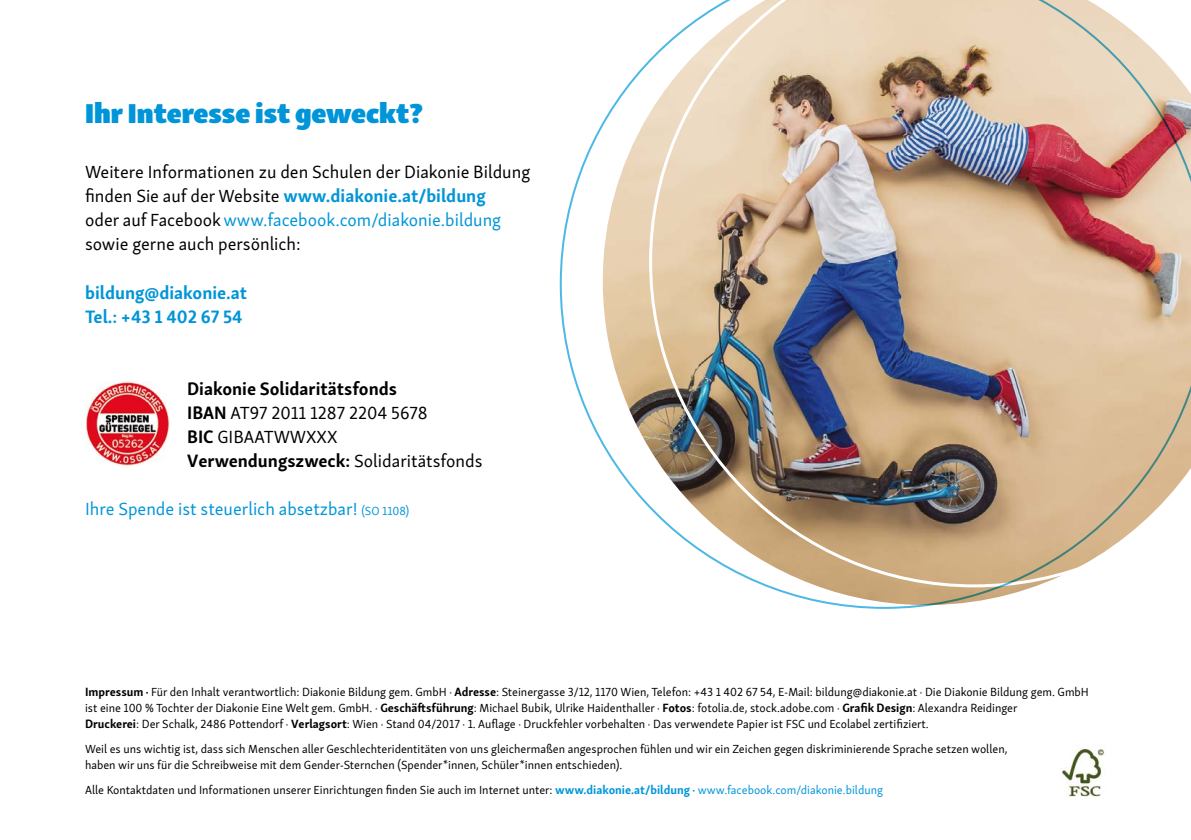
<style>
.page{position:relative;width:1191px;height:840px;background:#fff}
.page>*{position:absolute;margin:0;border:0;box-sizing:border-box;transform-origin:0 0}
.t1{font:28px "Skolar Sans Latn Bl";color:#0095d8}
.t2{font:18px/24px "Skolar Sans Latn";color:#000}
.t3{font:700 18px/24px "Skolar Sans Latn";color:#000}
.t4{font:18px "Skolar Sans Latn";color:#0095d8}
.t5{font:700 18px/24px "Skolar Sans Latn";color:#0095d8}
.t6{font:12px/16px "Skolar Sans Latn";color:#000}
.s1{font-weight:700;color:#0095d8}
.s2{color:#0095d8}
.s3{font-weight:400}
.s4{font-size:12px}
.s5{font-weight:700}
</style>
<div class="page">
<img style="left:560px;top:0;width:631px;height:608px">
<img style="left:85px;top:381px;width:84px;height:84px">
<img style="left:1060px;top:744px;width:46px;height:53px">
<h1 class="t1" style="left:85px;top:88px;width:339px">Ihr Interesse ist geweckt?</h1>
<h2 class="t2" style="left:85px;top:159px;width:447px">Weitere Informationen zu den Schulen der Diakonie Bildung finden Sie auf der Website <span class="s1">www.diakonie.at/bildung<br></span>oder auf Facebook<span class="s2">www.facebook.com/diakonie.bildung </span>sowie gerne auch persönlich:</h2>
<h2 class="t5" style="left:85px;top:278px;width:164px">bildung@diakonie.at<br>Tel.: +43 1 402 67 54</h2>
<h2 class="t3" style="left:187px;top:374px;width:297px">Diakonie Solidaritätsfonds<br>IBAN <span class="s3">AT97 2011 1287 2204 5678<br></span>BIC <span class="s3">GIBAATWWXXX<br></span>Verwendungszweck: <span class="s3">Solidaritätsfonds</span></h2>
<h2 class="t4" style="left:85px;top:494px;width:326px">Ihre Spende ist steuerlich absetzbar! <span class="s4">(SO 1108)</span></h2>
<p class="t6" style="left:85px;top:683px;width:1005px"><span class="s5">Impressum ·</span> Für den Inhalt verantwortlich: Diakonie Bildung gem. GmbH · <span class="s5">Adresse</span>: Steinergasse 3/12, 1170 Wien, Telefon: +43 1 402 67 54, E-Mail: bildung@diakonie.at · Die Diakonie Bildung gem. GmbH ist eine 100 % Tochter der Diakonie Eine Welt gem. GmbH. · <span class="s5">Geschäftsführung</span>: Michael Bubik, Ulrike Haidenthaller · <span class="s5">Fotos</span>: fotolia.de, stock.adobe.com · <span class="s5">Grafik Design</span>: Alexandra Reidinger<br><span class="s5">Druckerei</span>: Der Schalk, 2486 Pottendorf · <span class="s5">Verlagsort</span>: Wien · Stand 04/2017 · 1. Auflage · Druckfehler vorbehalten · Das verwendete Papier ist FSC und Ecolabel zertifiziert.</p>
<p class="t6" style="left:85px;top:739px;width:924px">Weil es uns wichtig ist, dass sich Menschen aller Geschlechteridentitäten von uns gleichermaßen angesprochen fühlen und wir ein Zeichen gegen diskriminierende Sprache setzen wollen, haben wir uns für die Schreibweise mit dem Gender-Sternchen (Spender*innen, Schüler*innen entschieden).</p>
<p class="t6" style="left:85px;top:781px;width:799px">Alle Kontaktdaten und Informationen unserer Einrichtungen finden Sie auch im Internet unter: <span class="s1">www.diakonie.at/bildung ·</span> <span class="s2">www.facebook.com/diakonie.bildung</span></p>
</div>
